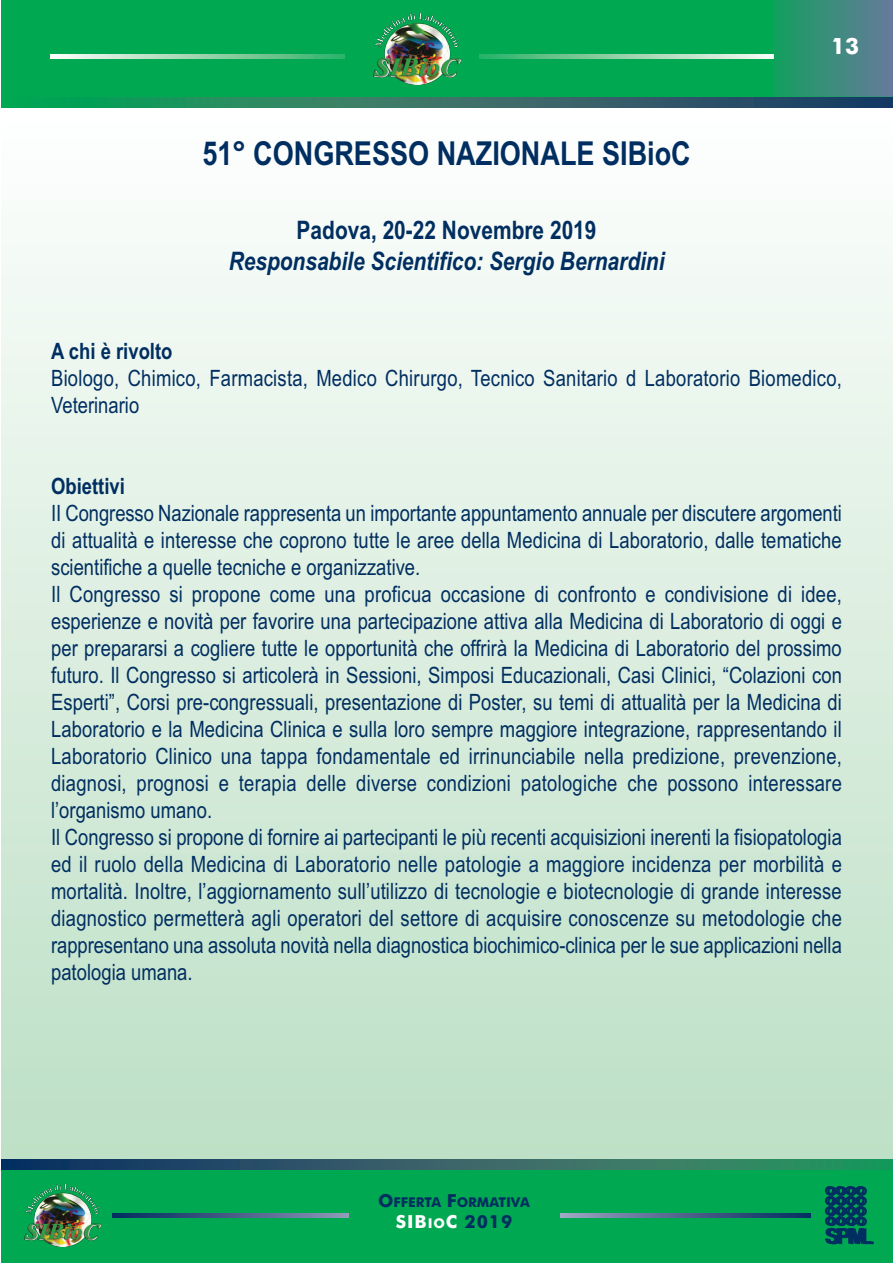
<style>
.page{position:relative;width:893px;height:1263px;background:#fff}
.page>*{position:absolute;margin:0;border:0;box-sizing:border-box;transform-origin:0 0}
.t1{font:700 33px "Arial Narrow";color:#002e60}
.t2{font:italic 700 25.5px "Arial Narrow";color:#002e60}
.t3{font:700 25.5px "Arial Narrow";color:#002e60}
.t4{font:22.5px/27px "Arial Narrow";color:#002e60;text-align:justify}
.t5{font:700 22.5px "Arial Narrow";color:#002e60}
.t6{font:700 22.5px "Futura BT";color:#fff}
.t7{font:700 18px "Futura BT";letter-spacing:.05em;color:#fff}
.t8{font:700 13.5px "Futura BT";color:#002e60}
.s1{font-size:18px}
.s2{font-size:13.5px}
.s3{color:#002e60}
</style>
<div class="page">
<div style="left:1px;top:0;width:892px;height:106px;background:#00a851"></div>
<div style="left:2px;top:123px;width:891px;height:1120px;background:linear-gradient(to bottom,#fcfefd,#b7ddc0)"></div>
<div style="left:1px;top:1168px;width:892px;height:95px;background:#00a851"></div>
<svg style="left:112px;top:1213px;width:698px;height:4px"></svg>
<img style="left:25px;top:1184px;width:76px;height:62px">
<div style="left:349px;top:1193px;width:210px;height:45px;background:#00a851"></div>
<svg style="left:2px;top:1159px;width:891px;height:10px"></svg>
<svg style="left:2px;top:97px;width:891px;height:10px"></svg>
<svg style="left:51px;top:54px;width:722px;height:4px"></svg>
<div style="left:345px;top:13px;width:134px;height:81px;background:#00a851"></div>
<img style="left:373px;top:14px;width:87px;height:71px">
<div style="left:773px;top:0;width:120px;height:97px;background:linear-gradient(to right,#139f5f,#667a9b)"></div>
<svg style="left:825px;top:1186px;width:49px;height:58px"></svg>
<p class="t1" style="left:202px;top:142px;width:490px">51° CONGRESSO NAZIONALE SIBioC</p>
<p class="t3" style="left:297px;top:221px;width:301px">Padova, 20-22 Novembre 2019</p>
<p class="t2" style="left:229px;top:251px;width:437px">Responsabile Scientifico: Sergio Bernardini</p>
<p class="t6" style="left:831px;top:33px;width:30px">13</p>
<p class="t5" style="left:51px;top:343px;width:123px">A chi è rivolto</p>
<p class="t4" style="left:51px;top:367px;width:792px">Biologo, Chimico, Farmacista, Medico Chirurgo, Tecnico Sanitario d Laboratorio Biomedico,<br>Veterinario</p>
<p class="t5" style="left:51px;top:478px;width:75px">Obiettivi</p>
<p class="t4" style="left:51px;top:502px;width:792px">II Congresso Nazionale rappresenta un importante appuntamento annuale per discutere argomenti di attualità e interesse che coprono tutte le aree della Medicina di Laboratorio, dalle tematiche scientifiche a quelle tecniche e organizzative.</p>
<p class="t4" style="left:51px;top:583px;width:792px">Il Congresso si propone come una proficua occasione di confronto e condivisione di idee, esperienze e novità per favorire una partecipazione attiva alla Medicina di Laboratorio di oggi e per prepararsi a cogliere tutte le opportunità che offrirà la Medicina di Laboratorio del prossimo futuro. Il Congresso si articolerà in Sessioni, Simposi Educazionali, Casi Clinici, “Colazioni con Esperti”, Corsi pre-congressuali, presentazione di Poster, su temi di attualità per la Medicina di Laboratorio e la Medicina Clinica e sulla loro sempre maggiore integrazione, rappresentando il Laboratorio Clinico una tappa fondamentale ed irrinunciabile nella predizione, prevenzione, diagnosi, prognosi e terapia delle diverse condizioni patologiche che possono interessare l’organismo umano.</p>
<p class="t4" style="left:51px;top:826px;width:792px">Il Congresso si propone di fornire ai partecipanti le più recenti acquisizioni inerenti la fisiopatologia ed il ruolo della Medicina di Laboratorio nelle patologie a maggiore incidenza per morbilità e mortalità. Inoltre, l’aggiornamento sull’utilizzo di tecnologie e biotecnologie di grande interesse diagnostico permetterà agli operatori del settore di acquisire conoscenze su metodologie che rappresentano una assoluta novità nella diagnostica biochimico-clinica per le sue applicazioni nella patologia umana.</p>
<p class="t8" style="left:378px;top:1194px;width:153px"><span class="s1">O</span>FFERTA <span class="s1">F</span>ORMATIVA</p>
<p class="t7" style="left:396px;top:1211px;width:118px">SIB<span class="s2">IO</span>C <span class="s3">2019</span></p>
</div>
